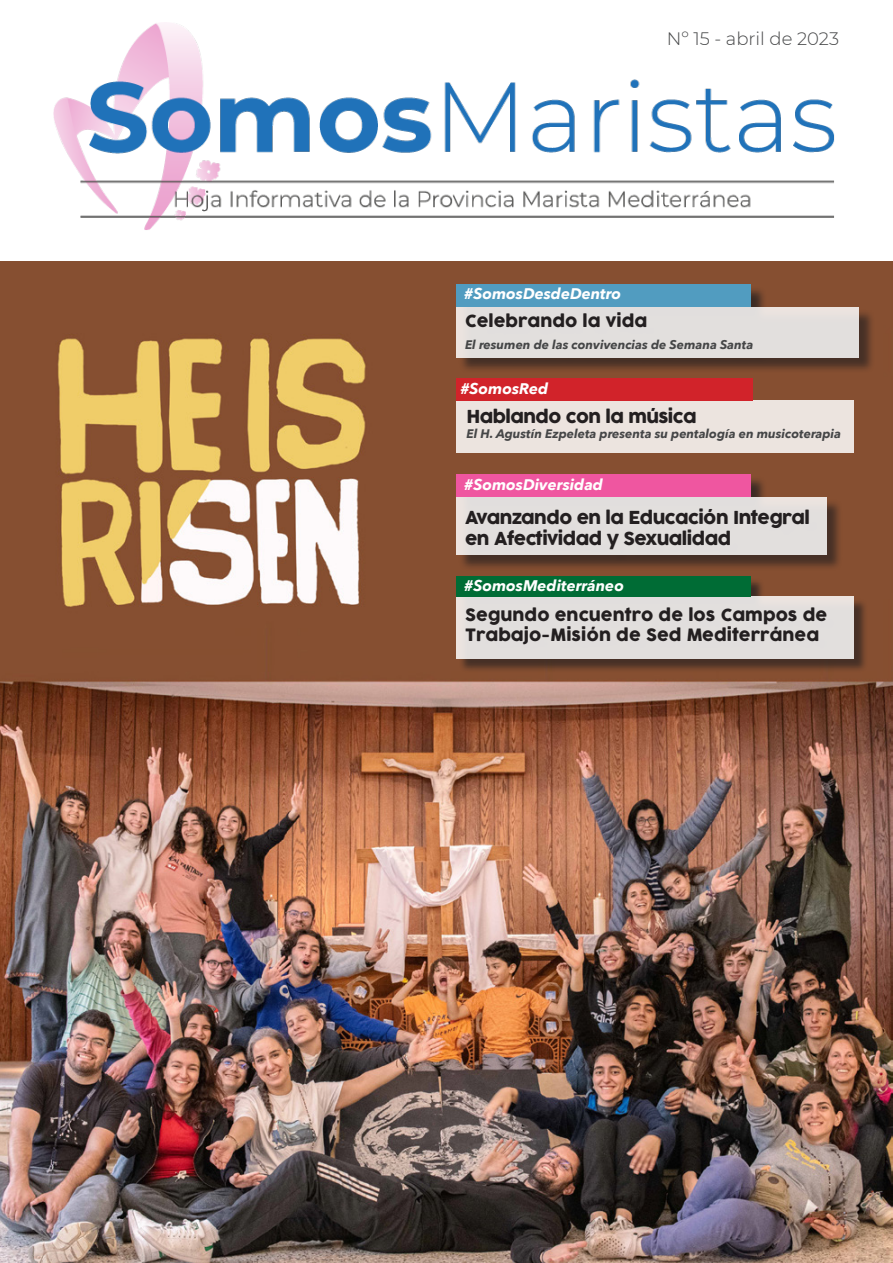
<style>
.page{position:relative;width:893px;height:1263px;background:#fff}
.page>*{position:absolute;margin:0;border:0;box-sizing:border-box;transform-origin:0 0}
.t1{font:300 18px "Montserrat";color:#454647}
.t2{font:17.55px/21px "Cocogoose";letter-spacing:-.03em;color:#231f20}
.t3{font:16.65px/20px "Cocogoose";color:#231f20}
.t4{font:italic 700 15.3px "Avenir Next";color:#fff}
.t5{font:italic 700 12.45px "Avenir Next";color:#454647}
</style>
<div class="page">
<img style="left:0;top:261px;width:893px;height:1002px">
<img style="left:53px;top:22px;width:781px;height:208px">
<div style="left:459px;top:578px;width:409px;height:94px;background:#231f20;opacity:.75"></div>
<div style="left:457px;top:596px;width:397px;height:62px;background:#e2dfdd"></div>
<div style="left:457px;top:576px;width:294px;height:20px;background:#006c35"></div>
<div style="left:458px;top:476px;width:385px;height:95px;background:#231f20;opacity:.75"></div>
<div style="left:457px;top:497px;width:369px;height:58px;background:#e2dfdd"></div>
<div style="left:457px;top:474px;width:294px;height:23px;background:#ef56a0"></div>
<div style="left:458px;top:285px;width:417px;height:88px;background:#231f20;opacity:.75"></div>
<div style="left:457px;top:307px;width:402px;height:50px;background:#e2dfdd"></div>
<div style="left:457px;top:284px;width:294px;height:23px;background:#519cc0"></div>
<div style="left:457px;top:401px;width:397px;height:52px;background:#ece4df"></div>
<div style="left:457px;top:378px;width:296px;height:23px;background:#d1232a"></div>
<p class="t1" style="left:667px;top:26px;width:174px">Nº 15 - abril de 2023</p>
<p class="t4" style="left:464px;top:281px;width:158px">#SomosDesdeDentro</p>
<p class="t3" style="left:465px;top:312px;width:184px">Celebrando la vida</p>
<p class="t5" style="left:465px;top:334px;width:290px">El resumen de las convivencias de Semana Santa</p>
<p class="t4" style="left:460px;top:375px;width:89px">#SomosRed</p>
<p class="t2" style="left:466px;top:407px;width:232px">Hablando con la música</p>
<p class="t5" style="left:466px;top:423px;width:376px">El H. Agustín Ezpeleta presenta su pentalogía en musicoterapia</p>
<p class="t4" style="left:464px;top:471px;width:140px">#SomosDiversidad</p>
<p class="t2" style="left:465px;top:508px;width:346px">Avanzando en la Educación Integral en Afectividad y Sexualidad</p>
<p class="t4" style="left:464px;top:573px;width:161px">#SomosMediterráneo</p>
<p class="t3" style="left:465px;top:606px;width:364px">Segundo encuentro de los Campos de<br>Trabajo-Misión de Sed Mediterránea</p>
</div>
